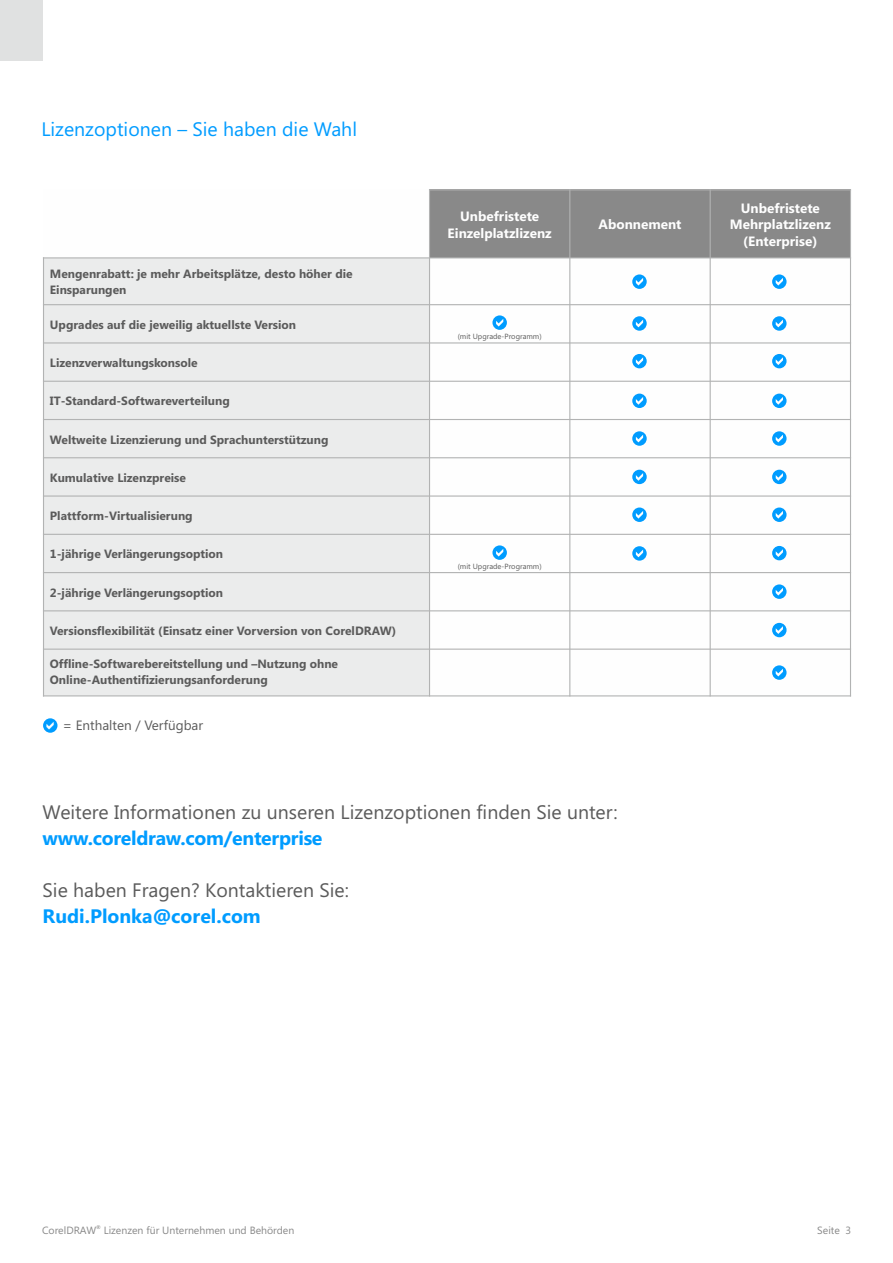
<style>
.page{position:relative;width:893px;height:1263px;background:#fff}
.page>*{position:absolute;margin:0;border:0;box-sizing:border-box;transform-origin:0 0}
.t1{font:19.5px "Segoe UI";color:#5b5b5b}
.t2{font:700 19.5px "Segoe UI";letter-spacing:-.015em;color:#009cff}
.t3{font:19.5px "Segoe UI";color:#009cff}
.t4{font:700 13.5px/16.2px "Segoe UI";color:#fefefe;text-align:center}
.t5{font:13.5px "Segoe UI";color:#5b5b5b}
.t6{font:700 12px/15.9px "Segoe UI";color:#5b5b5b}
.t7{font:10.5px "Segoe UI";color:#898989}
.t8{font:7.5px "Segoe UI";color:#5b5b5b}
.t9{font:5.25px "Segoe UI";color:#727271}
</style>
<div class="page">
<div style="left:429px;top:190px;width:141px;height:68px;background:#898989"></div>
<div style="left:570px;top:190px;width:140px;height:68px;background:#898989"></div>
<div style="left:710px;top:190px;width:140px;height:68px;background:#898989"></div>
<div style="left:44px;top:258px;width:385px;height:47px;background:#ebecec"></div>
<div style="left:44px;top:305px;width:385px;height:38px;background:#ebecec"></div>
<div style="left:44px;top:343px;width:385px;height:38px;background:#ebecec"></div>
<div style="left:44px;top:381px;width:385px;height:38px;background:#ebecec"></div>
<div style="left:44px;top:419px;width:385px;height:39px;background:#ebecec"></div>
<div style="left:44px;top:458px;width:385px;height:38px;background:#ebecec"></div>
<div style="left:44px;top:496px;width:385px;height:38px;background:#ebecec"></div>
<div style="left:44px;top:534px;width:385px;height:39px;background:#ebecec"></div>
<div style="left:44px;top:573px;width:385px;height:38px;background:#ebecec"></div>
<div style="left:44px;top:611px;width:385px;height:38px;background:#ebecec"></div>
<div style="left:44px;top:649px;width:385px;height:47px;background:#ebecec"></div>
<hr style="left:43px;top:257px;width:1px;height:439px;background:#b2b3b3">
<hr style="left:429px;top:189px;width:1px;height:507px;background:#b2b3b3">
<hr style="left:569px;top:189px;width:1px;height:507px;background:#b2b3b3">
<hr style="left:710px;top:189px;width:1px;height:507px;background:#b2b3b3">
<hr style="left:850px;top:189px;width:1px;height:507px;background:#b2b3b3">
<hr style="left:43px;top:695px;width:808px;height:1px;background:#b2b3b3">
<hr style="left:43px;top:649px;width:808px;height:1px;background:#b2b3b3">
<hr style="left:43px;top:610px;width:808px;height:1px;background:#b2b3b3">
<hr style="left:43px;top:572px;width:808px;height:1px;background:#b2b3b3">
<hr style="left:43px;top:534px;width:808px;height:1px;background:#b2b3b3">
<hr style="left:43px;top:495px;width:808px;height:2px;background:#b2b3b3">
<hr style="left:43px;top:457px;width:808px;height:1px;background:#b2b3b3">
<hr style="left:43px;top:419px;width:808px;height:1px;background:#b2b3b3">
<hr style="left:43px;top:381px;width:808px;height:1px;background:#b2b3b3">
<hr style="left:43px;top:342px;width:808px;height:1px;background:#b2b3b3">
<hr style="left:43px;top:304px;width:808px;height:1px;background:#b2b3b3">
<hr style="left:43px;top:257px;width:808px;height:1px;background:#b2b3b3">
<hr style="left:429px;top:189px;width:422px;height:1px;background:#b2b3b3">
<div style="left:43px;top:718px;width:14px;height:15px;background:#009cff;border-radius:50%"></div>
<svg style="left:632px;top:274px;width:15px;height:15px"></svg>
<svg style="left:636px;top:278px;width:7px;height:8px"></svg>
<div style="left:772px;top:274px;width:14px;height:15px;background:#009cff;border-radius:50%"></div>
<svg style="left:776px;top:278px;width:7px;height:8px"></svg>
<svg style="left:632px;top:316px;width:15px;height:15px"></svg>
<svg style="left:636px;top:320px;width:7px;height:7px"></svg>
<div style="left:772px;top:316px;width:14px;height:15px;background:#009cff;border-radius:50%"></div>
<svg style="left:776px;top:320px;width:7px;height:7px"></svg>
<svg style="left:632px;top:354px;width:15px;height:14px"></svg>
<svg style="left:636px;top:357px;width:7px;height:8px"></svg>
<div style="left:772px;top:354px;width:14px;height:14px;background:#009cff;border-radius:50%"></div>
<svg style="left:776px;top:357px;width:7px;height:8px"></svg>
<svg style="left:632px;top:394px;width:15px;height:14px"></svg>
<svg style="left:636px;top:397px;width:7px;height:8px"></svg>
<div style="left:772px;top:394px;width:14px;height:14px;background:#009cff;border-radius:50%"></div>
<svg style="left:776px;top:397px;width:7px;height:8px"></svg>
<svg style="left:632px;top:431px;width:15px;height:15px"></svg>
<svg style="left:636px;top:435px;width:7px;height:7px"></svg>
<div style="left:772px;top:431px;width:14px;height:15px;background:#009cff;border-radius:50%"></div>
<svg style="left:776px;top:435px;width:7px;height:7px"></svg>
<svg style="left:632px;top:470px;width:15px;height:14px"></svg>
<svg style="left:636px;top:473px;width:7px;height:8px"></svg>
<div style="left:772px;top:470px;width:14px;height:14px;background:#009cff;border-radius:50%"></div>
<svg style="left:776px;top:473px;width:7px;height:8px"></svg>
<div style="left:0;top:0;width:43px;height:61px;background:#e0e1e1"></div>
<svg style="left:632px;top:507px;width:15px;height:15px"></svg>
<svg style="left:636px;top:511px;width:7px;height:8px"></svg>
<div style="left:772px;top:507px;width:14px;height:15px;background:#009cff;border-radius:50%"></div>
<svg style="left:776px;top:511px;width:7px;height:8px"></svg>
<div style="left:772px;top:546px;width:14px;height:14px;background:#009cff;border-radius:50%"></div>
<svg style="left:776px;top:549px;width:7px;height:8px"></svg>
<div style="left:772px;top:584px;width:14px;height:15px;background:#009cff;border-radius:50%"></div>
<svg style="left:776px;top:588px;width:7px;height:7px"></svg>
<div style="left:772px;top:623px;width:14px;height:14px;background:#009cff;border-radius:50%"></div>
<svg style="left:776px;top:626px;width:7px;height:8px"></svg>
<svg style="left:492px;top:315px;width:15px;height:15px"></svg>
<svg style="left:496px;top:319px;width:7px;height:7px"></svg>
<svg style="left:492px;top:545px;width:15px;height:15px"></svg>
<svg style="left:496px;top:549px;width:7px;height:7px"></svg>
<svg style="left:632px;top:546px;width:15px;height:15px"></svg>
<svg style="left:636px;top:549px;width:7px;height:8px"></svg>
<div style="left:772px;top:665px;width:14px;height:15px;background:#009cff;border-radius:50%"></div>
<svg style="left:776px;top:669px;width:7px;height:7px"></svg>
<h1 class="t3" style="left:41px;top:122px;width:317px">Lizenzoptionen – Sie haben die Wahl</h1>
<p class="t6" style="left:50px;top:267px;width:304px">Mengenrabatt: je mehr Arbeitsplätze, desto höher die<br>Einsparungen</p>
<p class="t6" style="left:50px;top:318px;width:248px">Upgrades auf die jeweilig aktuellste Version</p>
<p class="t6" style="left:50px;top:356px;width:149px">Lizenzverwaltungskonsole</p>
<p class="t6" style="left:50px;top:394px;width:181px">IT-Standard-Softwareverteilung</p>
<p class="t6" style="left:50px;top:433px;width:280px">Weltweite Lizenzierung und Sprachunterstützung</p>
<p class="t6" style="left:50px;top:471px;width:138px">Kumulative Lizenzpreise</p>
<p class="t6" style="left:50px;top:509px;width:144px">Plattform-Virtualisierung</p>
<p class="t6" style="left:50px;top:547px;width:175px">1-jährige Verlängerungsoption</p>
<p class="t6" style="left:50px;top:586px;width:175px">2-jährige Verlängerungsoption</p>
<p class="t6" style="left:50px;top:624px;width:348px">Versionsflexibilität (Einsatz einer Vorversion von CorelDRAW)</p>
<p class="t6" style="left:50px;top:657px;width:290px">Offline-Softwarebereitstellung und –Nutzung ohne<br>Online-Authentifizierungsanforderung</p>
<p class="t5" style="left:63px;top:720px;width:142px">= Enthalten / Verfügbar</p>
<p class="t4" style="left:448px;top:210px;width:106px">Unbefristete<br>Einzelplatzlizenz</p>
<p class="t4" style="left:599px;top:218px;width:84px">Abonnement</p>
<p class="t8" style="left:458px;top:333px;width:86px">(mit Upgrade-Programm)</p>
<p class="t8" style="left:458px;top:563px;width:86px">(mit Upgrade-Programm)</p>
<h1 class="t1" style="left:43px;top:805px;width:576px">Weitere Informationen zu unseren Lizenzoptionen finden Sie unter:</h1>
<h1 class="t2" style="left:43px;top:831px;width:281px">www.coreldraw.com/enterprise</h1>
<h1 class="t1" style="left:43px;top:883px;width:308px">Sie haben Fragen? Kontaktieren Sie:</h1>
<h1 class="t2" style="left:43px;top:909px;width:220px">Rudi.Plonka@corel.com</h1>
<p class="t4" style="left:730px;top:202px;width:102px">Unbefristete<br>Mehrplatzlizenz (Enterprise)</p>
<p class="t9" style="left:96px;top:1225px;width:6px">®</p>
<p class="t7" style="left:42px;top:1227px;width:254px">CorelDRAW Lizenzen für Unternehmen und Behörden</p>
<p class="t7" style="left:817px;top:1227px;width:35px">Seite 3</p>
</div>
